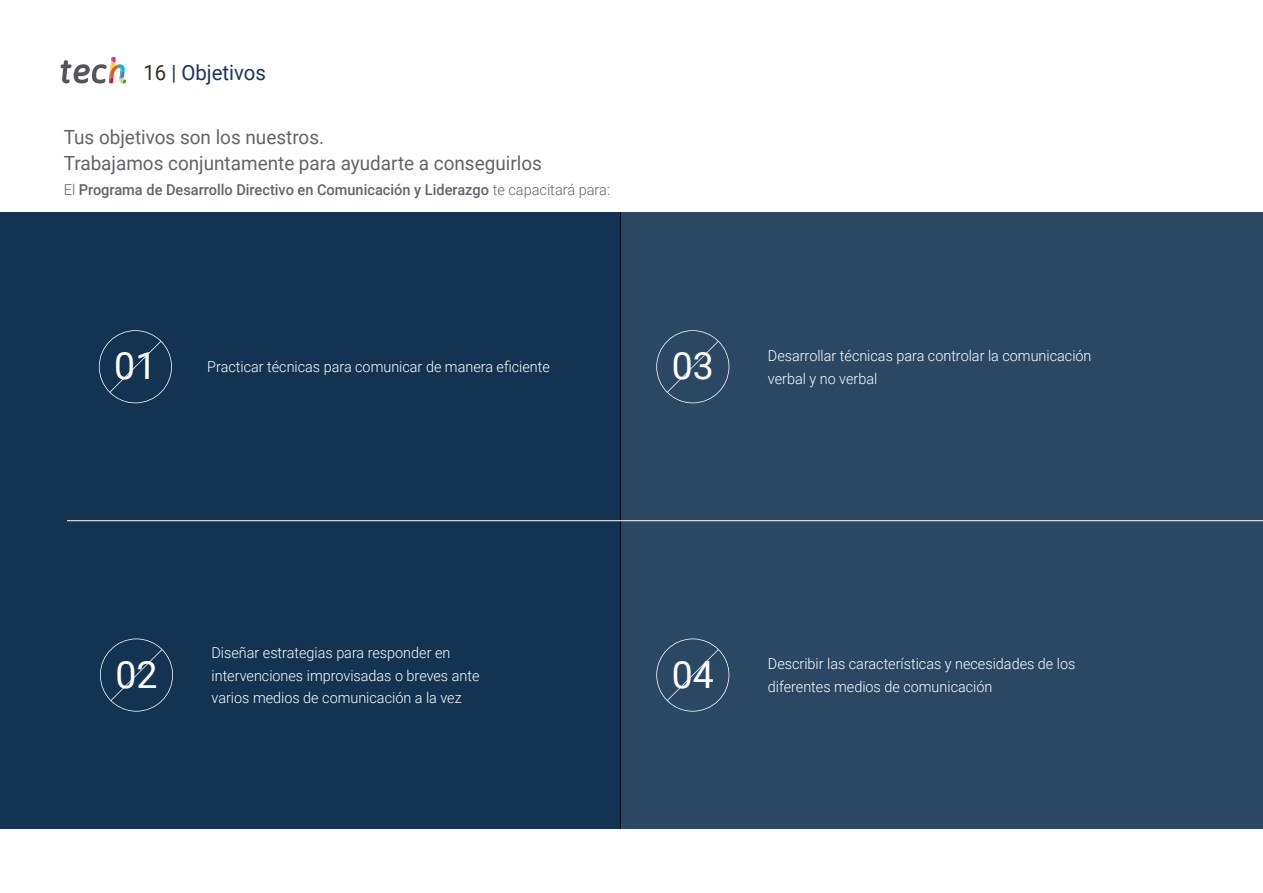
<style>
.page{position:relative;width:1263px;height:893px;background:#fff}
.page>*{position:absolute;margin:0;border:0;box-sizing:border-box;transform-origin:0 0}
.t1{font:37.5px "Roboto";color:#fff}
.t2{font:21px "Roboto";color:#1a355c}
.t3{font:19.5px/25.5px "Roboto";color:#61646a}
.t4{font:300 15px/22.5px "Roboto";color:#fff;scale:.96 1}
.t5{font:500 15px "Roboto";color:#61646a}
.s1{color:#312e20}
.s2{font-weight:300}
</style>
<div class="page">
<div style="left:0;top:213px;width:621px;height:616px;background:#123352"></div>
<div style="left:621px;top:213px;width:642px;height:616px;background:#2a4763"></div>
<svg style="left:99px;top:330px;width:73px;height:73px"></svg>
<svg style="left:656px;top:330px;width:73px;height:73px"></svg>
<svg style="left:100px;top:638px;width:73px;height:74px"></svg>
<hr style="left:67px;top:520px;width:1196px;height:1px;background:#fff">
<svg style="left:656px;top:638px;width:73px;height:74px"></svg>
<svg style="left:61px;top:57px;width:65px;height:27px"></svg>
<h2 class="t2" style="left:144px;top:57px;width:124px"><span class="s1">16</span> | Objetivos</h2>
<h3 class="t3" style="left:64px;top:124px;width:480px">Tus objetivos son los nuestros.<br>Trabajamos conjuntamente para ayudarte a conseguirlos</h3>
<p class="t5" style="left:64px;top:179px;width:548px"><span class="s2">El</span> Programa de Desarrollo Directivo en Comunicación y Liderazgo <span class="s2">te capacitará para:</span></p>
<h1 class="t1" style="left:114px;top:340px;width:44px">01</h1>
<p class="t4" style="left:207px;top:355px;width:358px">Practicar técnicas para comunicar de manera eficiente</p>
<h1 class="t1" style="left:672px;top:340px;width:44px">03</h1>
<p class="t4" style="left:768px;top:344px;width:339px">Desarrollar técnicas para controlar la comunicación verbal y no verbal</p>
<p class="t4" style="left:212px;top:641px;width:281px">Diseñar estrategias para responder en intervenciones improvisadas o breves ante varios medios de comunicación a la vez</p>
<h1 class="t1" style="left:115px;top:648px;width:44px">02</h1>
<p class="t4" style="left:768px;top:652px;width:322px">Describir las características y necesidades de los</p>
<h1 class="t1" style="left:672px;top:648px;width:44px">04</h1>
<p class="t4" style="left:768px;top:675px;width:235px">diferentes medios de comunicación</p>
</div>
